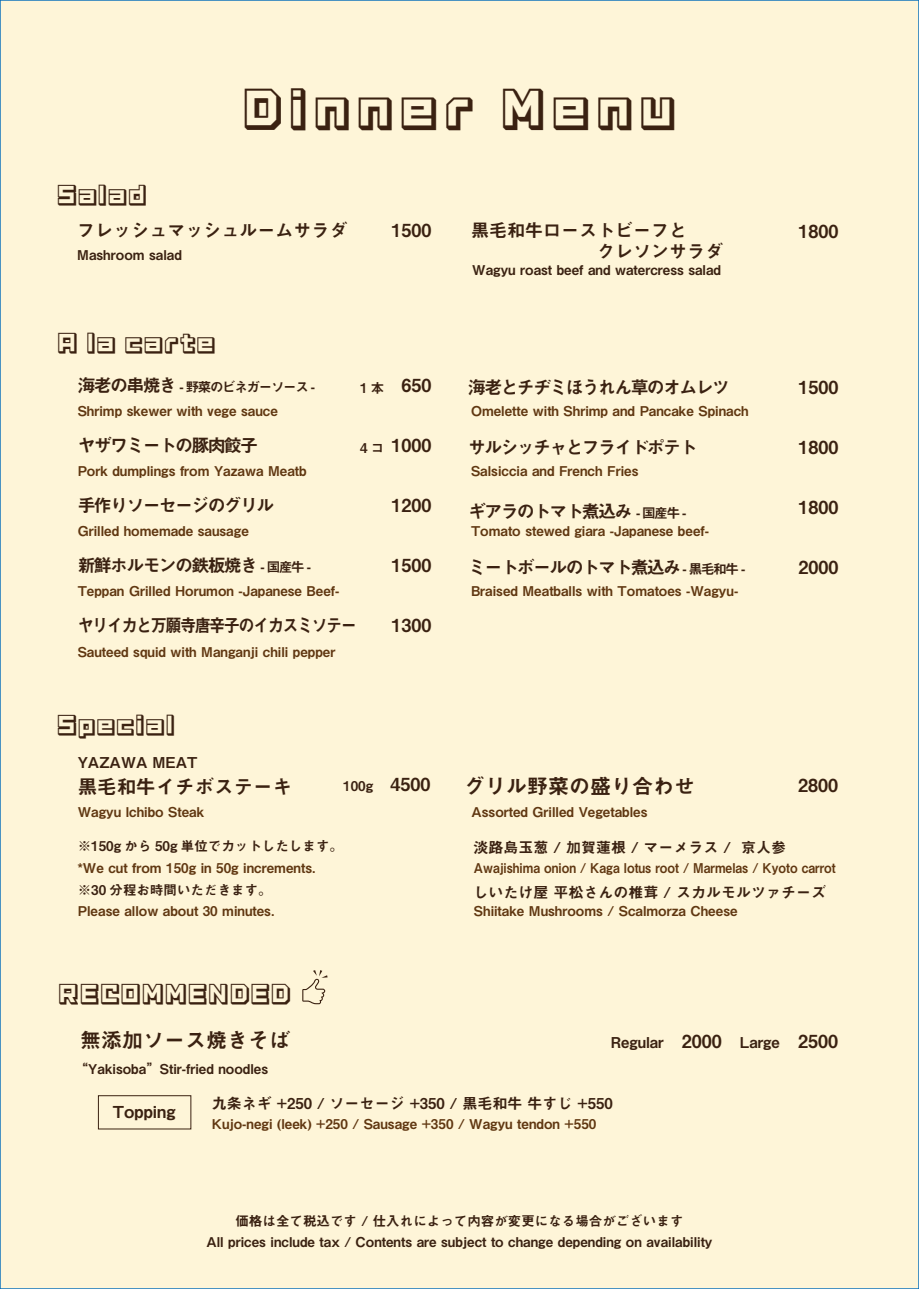
<style>
.page{position:relative;width:919px;height:1289px;background:#fff}
.page>*{position:absolute;margin:0;border:0;box-sizing:border-box;transform-origin:0 0}
.t1{font:48px "VDL Line G pop Shadow";letter-spacing:.1em;color:#3a2111}
.t2{font:24px "VDL Line G pop Shadow";color:#3a2111}
.t3{font:21px "Midashi Go Pro MB31";color:#3a2111}
.t4{font:19.5px "Midashi Go Pro MB31";color:#3a2111}
.t5{font:18px "Midashi Go Pro MB31";letter-spacing:-.1em;color:#3a2111}
.t6{font:18px/21px "Midashi Go Pro MB31";color:#3a2111}
.t7{font:18px "Midashi Go Pro MB31";letter-spacing:-.1em;color:#3a2111;scale:.9 1}
.t8{font:16.5px "Midashi Go Pro MB31";color:#3a2111}
.t9{font:15px "Midashi Go Pro MB31";color:#3a2111}
.t10{font:13.5px "Midashi Go Pro MB31";color:#603711}
.t11{font:13.5px/21.5px "Midashi Go Pro MB31";color:#3a2111;text-align:center}
.t12{font:13.5px "Midashi Go Pro MB31";color:#603711;scale:.9 1}
.t13{font:13.5px "Midashi Go Pro MB31";letter-spacing:-.1em;color:#3a2111}
.s1{font-size:18px}
.s2{font-size:13.5px}
</style>
<div class="page">
<div style="left:0;top:0;width:918px;height:1288px;background:#fef5d8"></div>
<svg style="left:302px;top:970px;width:25px;height:34px"></svg>
<div style="left:98px;top:1095px;width:93px;height:34px;border:1px solid #3a2111"></div>
<h2 class="t2" style="left:57px;top:178px;width:92px">Salad</h2>
<h1 class="t1" style="left:242px;top:75px;width:436px">Dinner Menu</h1>
<h3 class="t6" style="left:77px;top:217px;width:271px">フレッシュマッシュルームサラダ</h3>
<h3 class="t5" style="left:391px;top:216px;width:42px">1500</h3>
<p class="t11" style="left:77px;top:242px;width:106px">Mashroom salad</p>
<h2 class="t2" style="left:57px;top:326px;width:161px">A la carte</h2>
<p class="t13" style="left:78px;top:376px;width:239px"><span class="s1">海老の串焼き</span> - 野菜のビネガーソース -</p>
<p class="t10" style="left:78px;top:400px;width:202px">Shrimp skewer with vege sauce</p>
<h3 class="t5" style="left:78px;top:431px;width:182px">ヤザワミートの豚肉餃子</h3>
<p class="t10" style="left:78px;top:460px;width:230px">Pork dumplings from Yazawa Meatb</p>
<h3 class="t5" style="left:78px;top:491px;width:198px">手作りソーセージのグリル</h3>
<p class="t10" style="left:78px;top:520px;width:173px">Grilled homemade sausage</p>
<h3 class="t5" style="left:78px;top:551px;width:235px">新鮮ホルモンの鉄板焼き <span class="s2">- 国産牛 -</span></h3>
<p class="t10" style="left:78px;top:580px;width:263px">Teppan Grilled Horumon -Japanese Beef-</p>
<p class="t11" style="left:360px;top:375px;width:26px">1本</p>
<p class="t11" style="left:360px;top:435px;width:26px">4コ</p>
<h3 class="t7" style="left:78px;top:611px;width:312px">ヤリイカと万願寺唐辛子のイカスミソテー</h3>
<p class="t10" style="left:78px;top:640px;width:259px">Sauteed squid with Manganji chili pepper</p>
<h3 class="t5" style="left:401px;top:371px;width:32px">650</h3>
<h3 class="t5" style="left:391px;top:431px;width:42px">1000</h3>
<h3 class="t5" style="left:391px;top:491px;width:42px">1200</h3>
<h3 class="t5" style="left:391px;top:551px;width:42px">1500</h3>
<h3 class="t5" style="left:391px;top:611px;width:42px">1300</h3>
<h2 class="t2" style="left:57px;top:707px;width:120px">Special</h2>
<p class="t9" style="left:78px;top:750px;width:121px">YAZAWA MEAT</p>
<h3 class="t6" style="left:471px;top:217px;width:253px">黒毛和牛ローストビーフと<br>　　　　　　　クレソンサラダ</h3>
<p class="t11" style="left:472px;top:257px;width:250px">Wagyu roast beef and watercress salad</p>
<h3 class="t5" style="left:468px;top:372px;width:263px">海老とチヂミほうれん草のオムレツ</h3>
<p class="t10" style="left:471px;top:400px;width:279px">Omelette with Shrimp and Pancake Spinach</p>
<h3 class="t5" style="left:468px;top:432px;width:231px">サルシッチャとフライドポテト</h3>
<p class="t10" style="left:471px;top:460px;width:169px">Salsiccia and French Fries</p>
<h3 class="t5" style="left:468px;top:496px;width:220px">ギアラのトマト煮込み <span class="s2">- 国産牛 -</span></h3>
<h3 class="t5" style="left:468px;top:552px;width:278px">ミートボールのトマト煮込み <span class="s2">- 黒毛和牛 -</span></h3>
<p class="t10" style="left:471px;top:520px;width:239px">Tomato stewed giara -Japanese beef-</p>
<p class="t10" style="left:471px;top:580px;width:269px">Braised Meatballs with Tomatoes -Wagyu-</p>
<h3 class="t5" style="left:798px;top:217px;width:42px">1800</h3>
<h3 class="t5" style="left:798px;top:373px;width:42px">1500</h3>
<h3 class="t5" style="left:798px;top:433px;width:42px">1800</h3>
<h3 class="t5" style="left:798px;top:493px;width:42px">1800</h3>
<h3 class="t5" style="left:798px;top:553px;width:42px">2000</h3>
<h3 class="t4" style="left:78px;top:771px;width:216px">黒毛和牛イチボステーキ</h3>
<p class="t11" style="left:343px;top:773px;width:89px">100g <span class="s1">4500</span></p>
<h3 class="t3" style="left:464px;top:769px;width:232px">グリル野菜の盛り合わせ</h3>
<h3 class="t5" style="left:798px;top:770px;width:42px">2800</h3>
<p class="t10" style="left:78px;top:801px;width:128px">Wagyu Ichibo Steak</p>
<p class="t10" style="left:471px;top:801px;width:177px">Assorted Grilled Vegetables</p>
<p class="t11" style="left:78px;top:833px;width:267px">※150g から 50g 単位でカットしたします。</p>
<p class="t11" style="left:78px;top:877px;width:195px">※30 分程お時間いただきます。</p>
<p class="t10" style="left:78px;top:856px;width:239px">*We cut from 150g in 50g increments.</p>
<p class="t10" style="left:78px;top:900px;width:198px">Please allow about 30 minutes.</p>
<h2 class="t2" style="left:58px;top:976px;width:235px">RECOMMENDED</h2>
<p class="t9" style="left:473px;top:834px;width:314px">淡路島玉葱 / 加賀蓮根 / マーメラス / 京人参</p>
<p class="t9" style="left:473px;top:879px;width:354px">しいたけ屋 平松さんの椎茸 / スカルモルツァチーズ</p>
<p class="t12" style="left:474px;top:856px;width:403px">Awajishima onion / Kaga lotus root / Marmelas / Kyoto carrot</p>
<p class="t10" style="left:474px;top:900px;width:265px">Shiitake Mushrooms / Scalmorza Cheese</p>
<h3 class="t3" style="left:80px;top:1023px;width:212px">無添加ソース焼きそば</h3>
<p class="t9" style="left:610px;top:1030px;width:229px">Regular <span class="s1">2000　</span>Large <span class="s1">2500</span></p>
<p class="t11" style="left:75px;top:1056px;width:195px">“Yakisoba”Stir-fried noodles</p>
<p class="t8" style="left:113px;top:1098px;width:64px">Topping</p>
<p class="t9" style="left:212px;top:1090px;width:402px">九条ネギ +250 / ソーセージ +350 / 黒毛和牛 牛すじ +550</p>
<p class="t10" style="left:212px;top:1113px;width:386px">Kujo-negi (leek) +250 / Sausage +350 / Wagyu tendon +550</p>
<p class="t11" style="left:206px;top:1207px;width:507px">価格は全て税込です / 仕入れによって内容が変更になる場合がございます<br>All prices include tax / Contents are subject to change depending on availability</p>
</div>
